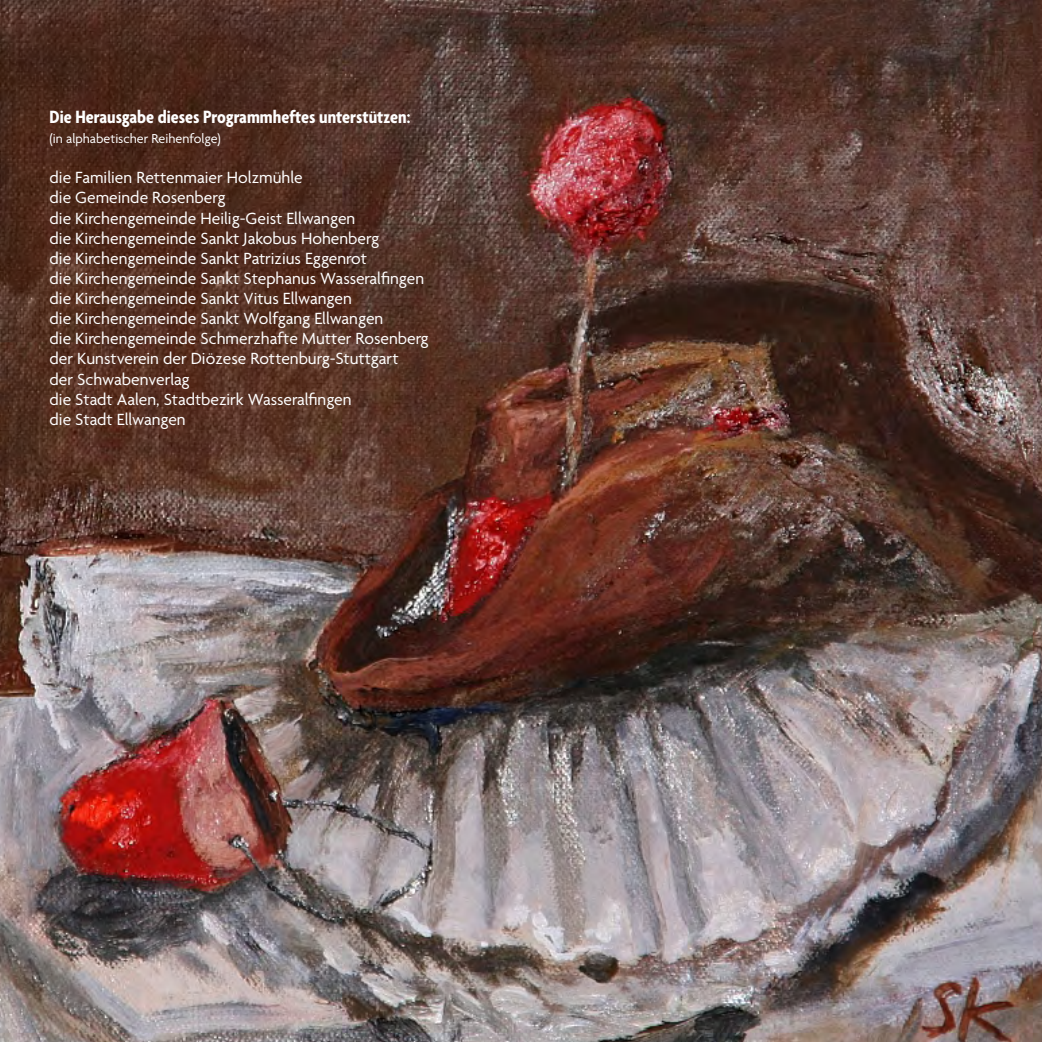
<style>
.page{position:relative;width:1042px;height:1042px;background:#fff}
.page>*{position:absolute;margin:0;border:0;box-sizing:border-box;transform-origin:0 0}
.t1{font:700 condensed 19.25px "Agenda";color:#fff}
.t2{font:17.5px/20.1px "Agenda";color:#fff}
.t3{font:14px "Agenda";color:#fff}
</style>
<div class="page">
<img style="left:0;top:0;width:1042px;height:1042px">
<p class="t1" style="left:50px;top:106px;width:362px">Die Herausgabe dieses Programmheftes unterstützen:</p>
<p class="t3" style="left:50px;top:131px;width:173px">(in alphabetischer Reihenfolge)</p>
<p class="t2" style="left:50px;top:169px;width:381px">die Familien Rettenmaier Holzmühle<br>die Gemeinde Rosenberg<br>die Kirchengemeinde Heilig-Geist Ellwangen<br>die Kirchengemeinde Sankt Jakobus Hohenberg<br>die Kirchengemeinde Sankt Patrizius Eggenrot<br>die Kirchengemeinde Sankt Stephanus Wasseralfingen die Kirchengemeinde Sankt Vitus Ellwangen<br>die Kirchengemeinde Sankt Wolfgang Ellwangen<br>die Kirchengemeinde Schmerzhafte Mutter Rosenberg der Kunstverein der Diözese Rottenburg-Stuttgart<br>der Schwabenverlag<br>die Stadt Aalen, Stadtbezirk Wasseralfingen<br>die Stadt Ellwangen</p>
</div>
